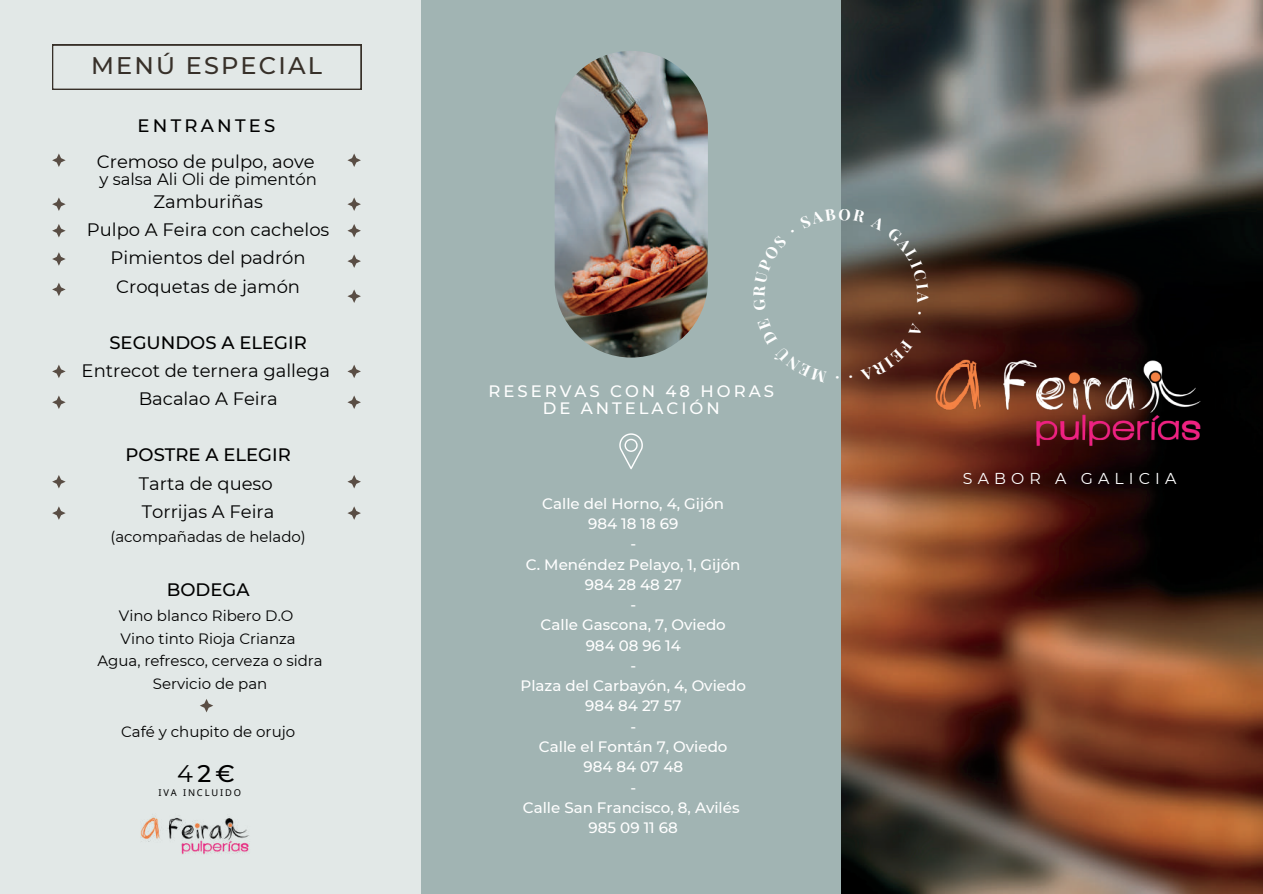
<style>
.page{position:relative;width:1263px;height:894px;background:#fff}
.page>*{position:absolute;margin:0;border:0;box-sizing:border-box;transform-origin:0 0}
.t1{font:500 24px "Montserrat";letter-spacing:.09em;color:#373029}
.t2{font:500 24px "Montserrat";color:#000}
.t3{font:18px/28px "Montserrat";color:#000;text-align:center}
.t4{font:500 18px "Montserrat";color:#000}
.t5{font:500 18px "Montserrat";letter-spacing:.18em;color:#000}
.t6{font:500 16.5px/16.8px "Montserrat";letter-spacing:.18em;color:#fff;text-align:center}
.t7{font:16.5px "Montserrat";color:#000}
.t8{font:15.75px "Montserrat";letter-spacing:.325em;color:#fff}
.t9{font:500 15px/20.2px "Montserrat";color:#fff;text-align:center}
.t10{font:15px/22.5px "Montserrat";color:#000;text-align:center}
.t11{font:9.3px "Noto Sans";letter-spacing:.2em;color:#000}
.s1{font-weight:400}
</style>
<div class="page">
<div style="left:0;top:0;width:1263px;height:893px;background:#a1b4b3"></div>
<img style="left:841px;top:0;width:422px;height:893px">
<div style="left:0;top:0;width:421px;height:893px;background:#e2e8e7"></div>
<img style="left:555px;top:51px;width:153px;height:306px;border-radius:77px">
<img style="left:933px;top:348px;width:273px;height:107px">
<svg style="left:52px;top:45px;width:309px;height:45px"></svg>
<img style="left:141px;top:817px;width:109px;height:38px">
<svg style="left:619px;top:433px;width:24px;height:36px"></svg>
<svg style="left:347px;top:153px;width:14px;height:14px"></svg>
<svg style="left:347px;top:289px;width:14px;height:14px"></svg>
<svg style="left:52px;top:153px;width:14px;height:14px"></svg>
<svg style="left:52px;top:283px;width:14px;height:13px"></svg>
<svg style="left:347px;top:365px;width:14px;height:13px"></svg>
<svg style="left:347px;top:395px;width:14px;height:14px"></svg>
<svg style="left:52px;top:365px;width:14px;height:13px"></svg>
<svg style="left:52px;top:395px;width:14px;height:14px"></svg>
<svg style="left:347px;top:254px;width:14px;height:14px"></svg>
<svg style="left:347px;top:224px;width:14px;height:13px"></svg>
<svg style="left:52px;top:224px;width:14px;height:13px"></svg>
<svg style="left:52px;top:252px;width:14px;height:14px"></svg>
<svg style="left:52px;top:197px;width:14px;height:14px"></svg>
<svg style="left:347px;top:197px;width:14px;height:14px"></svg>
<svg style="left:347px;top:475px;width:14px;height:13px"></svg>
<svg style="left:347px;top:506px;width:14px;height:13px"></svg>
<svg style="left:52px;top:506px;width:14px;height:13px"></svg>
<svg style="left:52px;top:475px;width:14px;height:13px"></svg>
<svg style="left:200px;top:699px;width:13px;height:13px"></svg>
<svg style="left:841px;top:208px;width:88px;height:94px;background:#686056"></svg>
<svg style="left:860px;top:322px;width:63px;height:59px;background:#552718"></svg>
<h1 class="t1" style="left:91px;top:51px;width:232px">MENÚ ESPECIAL</h1>
<p class="t5" style="left:138px;top:114px;width:139px">ENTRANTES</p>
<p class="t3" style="left:97px;top:147px;width:219px">Cremoso de pulpo, aove</p>
<p class="t7" style="left:99px;top:168px;width:219px">y salsa Ali Oli de pimentón</p>
<p class="t3" style="left:87px;top:188px;width:244px">Zamburiñas<br>Pulpo A Feira con cachelos<br>Pimientos del padrón<br>Croquetas de jamón</p>
<p class="t4" style="left:109px;top:331px;width:199px">SEGUNDOS A ELEGIR</p>
<p class="t3" style="left:82px;top:356px;width:250px">Entrecot de ternera gallega<br>Bacalao A Feira</p>
<p class="t4" style="left:126px;top:444px;width:167px">POSTRE A ELEGIR</p>
<p class="t3" style="left:139px;top:469px;width:137px;text-align:left">Tarta de queso<br>Torrijas A Feira</p>
<p class="t10" style="left:110px;top:525px;width:197px">(acompañadas de helado)</p>
<p class="t4" style="left:167px;top:579px;width:84px">BODEGA</p>
<p class="t10" style="left:97px;top:604px;width:227px">Vino blanco Ribero D.O<br>Vino tinto Rioja Crianza<br>Agua, refresco, cerveza o sidra<br>Servicio de pan</p>
<p class="t10" style="left:121px;top:720px;width:176px">Café y chupito de orujo</p>
<h1 class="t2" style="left:177px;top:758px;width:59px"><span class="s1">4</span>2€</h1>
<p class="t11" style="left:158px;top:786px;width:84px">IVA INCLUIDO</p>
<p class="t6" style="left:489px;top:382px;width:287px">RESERVAS CON 48 HORAS<br>DE ANTELACIÓN</p>
<p class="t9" style="left:520px;top:493px;width:227px">Calle del Horno, 4, Gijón<br>984 18 18 69<br>-<br>C. Menéndez Pelayo, 1, Gijón<br>984 28 48 27<br>-<br>Calle Gascona, 7, Oviedo<br>984 08 96 14<br>-<br>Plaza del Carbayón, 4, Oviedo<br>984 84 27 57<br>-<br>Calle el Fontán 7, Oviedo<br>984 84 07 48<br>-<br>Calle San Francisco, 8, Avilés<br>985 09 11 68</p>
<p class="t8" style="left:963px;top:469px;width:215px">SABOR A GALICIA</p>
</div>
